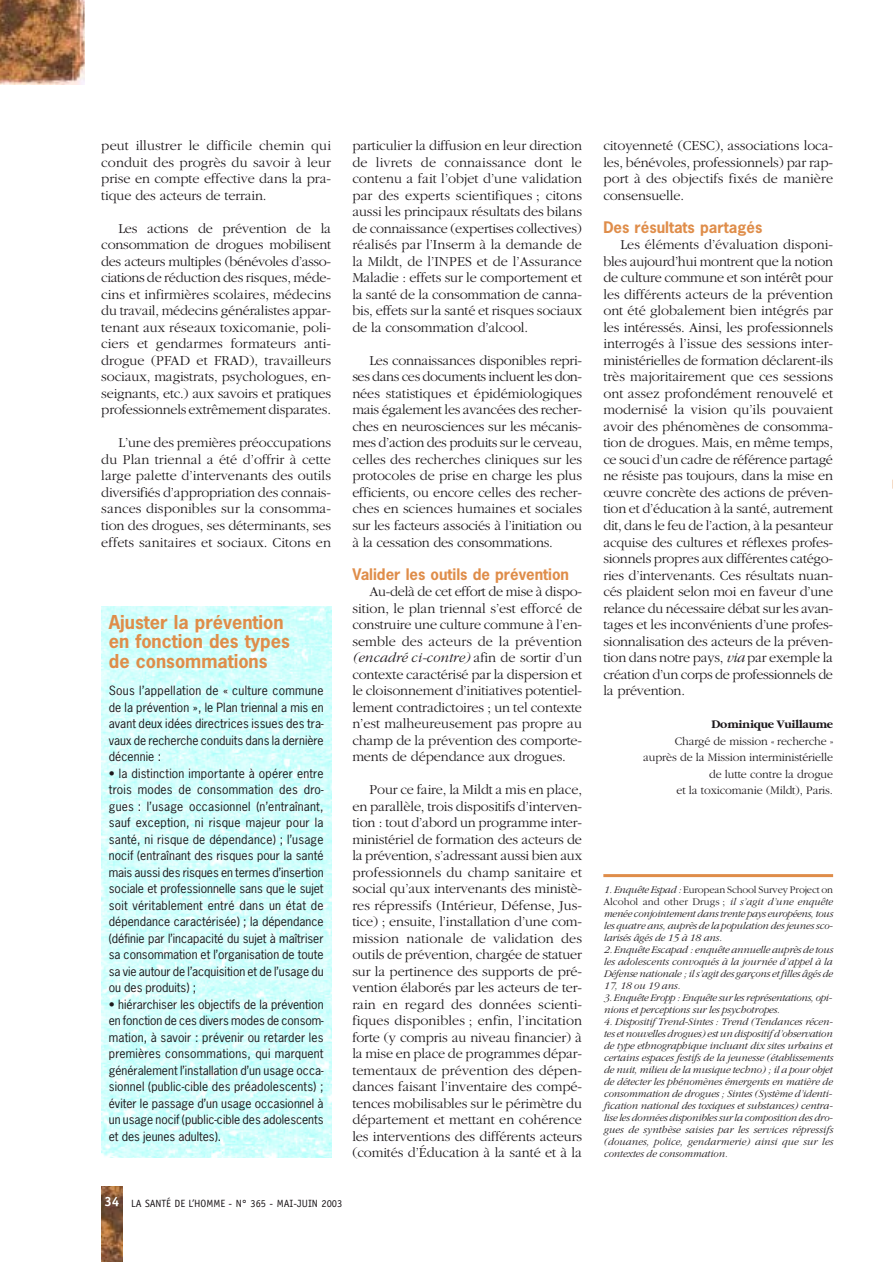
<style>
.page{position:relative;width:893px;height:1262px;background:#fff}
.page>*{position:absolute;margin:0;border:0;box-sizing:border-box;transform-origin:0 0}
.t1{font:700 18px/19.5px "News Gothic";color:#df8d4a}
.t2{font:700 15px "News Gothic";color:#df8d4a}
.t3{font:300 14.25px/16.5px "Garamond";letter-spacing:-.01em;color:#1d181b;text-align:justify}
.t4{font:12px/16.5px "News Gothic";color:#1d181b;text-align:justify}
.t5{font:300 12px/16.5px "Garamond";letter-spacing:-.01em;color:#1d181b;text-align:right}
.t6{font:700 12px "Garamond";letter-spacing:-.01em;color:#1d181b}
.t7{font:italic 300 10.5px/12px "Garamond";letter-spacing:-.01em;color:#1d181b;text-align:justify}
.t8{font:10.5px "Officina Sans";color:#1d181b}
.s1{font-style:italic}
.s2{font-weight:700;font-size:13.5px;color:#fff}
.s3{font-style:normal}
</style>
<div class="page">
<img style="left:101px;top:1186px;width:22px;height:75px">
<img style="left:0;top:0;width:84px;height:84px">
<img style="left:101px;top:606px;width:230px;height:551px">
<hr style="left:603px;top:874px;width:230px;height:3px;background:#df8d4a">
<p class="t3" style="left:101px;top:139px;width:231px">peut illustrer le difficile chemin qui conduit des progrès du savoir à leur prise en compte effective dans la pra&shy;tique des acteurs de terrain.</p>
<p class="t3" style="left:101px;top:221px;width:231px;text-indent:17px">Les actions de prévention de la consommation de drogues mobilisent des acteurs multiples (bénévoles d’asso&shy;ciations de réduction des risques, méde&shy;cins et infirmières scolaires, médecins du travail, médecins généralistes appar&shy;tenant aux réseaux toxicomanie, poli&shy;ciers et gendarmes formateurs anti&shy;drogue (PFAD et FRAD), travailleurs sociaux, magistrats, psychologues, en&shy;seignants, etc.) aux savoirs et pratiques professionnels extrêmement disparates.</p>
<p class="t3" style="left:101px;top:436px;width:231px;text-indent:17px">L’une des premières préoccupations du Plan triennal a été d’offrir à cette large palette d’intervenants des outils diversifiés d’appropriation des connais&shy;sances disponibles sur la consomma&shy;tion des drogues, ses déterminants, ses effets sanitaires et sociaux. Citons en</p>
<p class="t1" style="left:109px;top:613px;width:182px">Ajuster la prévention en fonction des types de consommations</p>
<p class="t4" style="left:109px;top:683px;width:216px">Sous l’appellation de « culture commune de la prévention », le Plan triennal a mis en avant deux idées directrices issues des tra&shy;vaux de recherche conduits dans la dernière décennie :</p>
<p class="t4" style="left:109px;top:765px;width:216px">• la distinction importante à opérer entre trois modes de consommation des dro&shy;gues : l’usage occasionnel (n’entraînant, sauf exception, ni risque majeur pour la santé, ni risque de dépendance) ; l’usage nocif (entraînant des risques pour la santé mais aussi des risques en termes d’insertion sociale et professionnelle sans que le sujet soit véritablement entré dans un état de dépendance caractérisée) ; la dépendance (définie par l’incapacité du sujet à maîtriser sa consommation et l’organisation de toute sa vie autour de l’acquisition et de l’usage du ou des produits) ;</p>
<p class="t4" style="left:109px;top:996px;width:216px">• hiérarchiser les objectifs de la prévention en fonction de ces divers modes de consom&shy;mation, à savoir : prévenir ou retarder les premières consommations, qui marquent généralement l’installation d’un usage occa&shy;sionnel (public-cible des préadolescents) ; éviter le passage d’un usage occasionnel à un usage nocif (public-cible des adolescents et des jeunes adultes).</p>
<p class="t3" style="left:352px;top:139px;width:231px">particulier la diffusion en leur direction de livrets de connaissance dont le contenu a fait l’objet d’une validation par des experts scientifiques ; citons aussi les principaux résultats des bilans de connaissance (expertises collectives) réalisés par l’Inserm à la demande de la Mildt, de l’INPES et de l’Assurance Maladie : effets sur le comportement et la santé de la consommation de canna&shy;bis, effets sur la santé et risques sociaux de la consommation d’alcool.</p>
<p class="t3" style="left:352px;top:353px;width:231px;text-indent:17px">Les connaissances disponibles repri&shy;ses dans ces documents incluent les don&shy;nées statistiques et épidémiologiques mais également les avancées des recher&shy;ches en neurosciences sur les mécanis&shy;mes d’action des produits sur le cerveau, celles des recherches cliniques sur les protocoles de prise en charge les plus efficients, ou encore celles des recher&shy;ches en sciences humaines et sociales sur les facteurs associés à l’initiation ou à la cessation des consommations.</p>
<p class="t2" style="left:352px;top:568px;width:218px">Valider les outils de prévention</p>
<p class="t3" style="left:352px;top:584px;width:231px;text-indent:17px">Au-delà de cet effort de mise à dispo&shy;sition, le plan triennal s’est efforcé de construire une culture commune à l’en&shy;semble des acteurs de la prévention <span class="s1">(encadré ci-contre)</span> afin de sortir d’un contexte caractérisé par la dispersion et le cloisonnement d’initiatives potentiel&shy;lement contradictoires ; un tel contexte n’est malheureusement pas propre au champ de la prévention des comporte&shy;ments de dépendance aux drogues.</p>
<p class="t3" style="left:352px;top:782px;width:231px;text-indent:17px">Pour ce faire, la Mildt a mis en place, en parallèle, trois dispositifs d’interven&shy;tion : tout d’abord un programme inter&shy;ministériel de formation des acteurs de la prévention, s’adressant aussi bien aux professionnels du champ sanitaire et social qu’aux intervenants des ministè&shy;res répressifs (Intérieur, Défense, Jus&shy;tice) ; ensuite, l’installation d’une com&shy;mission nationale de validation des outils de prévention, chargée de statuer sur la pertinence des supports de pré&shy;vention élaborés par les acteurs de ter&shy;rain en regard des données scienti&shy;fiques disponibles ; enfin, l’incitation forte (y compris au niveau financier) à la mise en place de programmes dépar&shy;tementaux de prévention des dépen&shy;dances faisant l’inventaire des compé&shy;tences mobilisables sur le périmètre du département et mettant en cohérence les interventions des différents acteurs (comités d’Éducation à la santé et à la</p>
<p class="t8" style="left:104px;top:1199px;width:239px"><span class="s2">34</span> LA SANTÉ DE L’HOMME - N° 365 - MAI-JUIN 2003</p>
<p class="t3" style="left:603px;top:139px;width:231px">citoyenneté (CESC), associations loca&shy;les, bénévoles, professionnels) par rap&shy;port à des objectifs fixés de manière consensuelle.</p>
<p class="t2" style="left:603px;top:221px;width:160px">Des résultats partagés</p>
<p class="t3" style="left:603px;top:238px;width:231px;text-indent:17px">Les éléments d’évaluation disponi&shy;bles aujourd’hui montrent que la notion de culture commune et son intérêt pour les différents acteurs de la prévention ont été globalement bien intégrés par les intéressés. Ainsi, les professionnels interrogés à l’issue des sessions inter&shy;ministérielles de formation déclarent-ils très majoritairement que ces sessions ont assez profondément renouvelé et modernisé la vision qu’ils pouvaient avoir des phénomènes de consomma&shy;tion de drogues. Mais, en même temps, ce souci d’un cadre de référence partagé ne résiste pas toujours, dans la mise en œuvre concrète des actions de préven&shy;tion et d’éducation à la santé, autrement dit, dans le feu de l’action, à la pesanteur acquise des cultures et réflexes profes&shy;sionnels propres aux différentes catégo&shy;ries d’intervenants. Ces résultats nuan&shy;cés plaident selon moi en faveur d’une relance du nécessaire débat sur les avan&shy;tages et les inconvénients d’une profes&shy;sionnalisation des acteurs de la préven&shy;tion dans notre pays, <span class="s1">via</span> par exemple la création d’un corps de professionnels de la prévention.</p>
<p class="t6" style="left:711px;top:719px;width:123px">Dominique Vuillaume</p>
<p class="t5" style="left:643px;top:733px;width:191px">Chargé de mission « recherche » auprès de la Mission interministérielle de lutte contre la drogue<br>et la toxicomanie (Mildt), Paris.</p>
<p class="t7" style="left:603px;top:884px;width:231px">1. Enquête Espad : <span class="s3">European School Survey Project on Alcohol and other Drugs ;</span> il s’agit d’une enquête menée conjointement dans trente pays européens, tous les quatre ans, auprès de la population des jeunes sco&shy;larisés âgés de 15 à 18 ans.</p>
<p class="t7" style="left:603px;top:944px;width:231px">2. Enquête Escapad : enquête annuelle auprès de tous les adolescents convoqués à la journée d’appel à la Défense nationale ; il s’agit des garçons et filles âgés de 17, 18 ou 19 ans.</p>
<p class="t7" style="left:603px;top:992px;width:230px">3. Enquête Eropp : Enquête sur les représentations, opi&shy;nions et perceptions sur les psychotropes.</p>
<p class="t7" style="left:603px;top:1016px;width:231px">4. Dispositif Trend-Sintes : Trend (Tendances récen&shy;tes et nouvelles drogues) est un dispositif d’observation de type ethnographique incluant dix sites urbains et certains espaces festifs de la jeunesse (établissements de nuit, milieu de la musique techno) ; il a pour objet de détecter les phénomènes émergents en matière de consommation de drogues ; Sintes (Système d’identi&shy;fication national des toxiques et substances) centra&shy;lise les données disponibles sur la composition des dro&shy;gues de synthèse saisies par les services répressifs (douanes, police, gendarmerie) ainsi que sur les contextes de consommation.</p>
</div>
